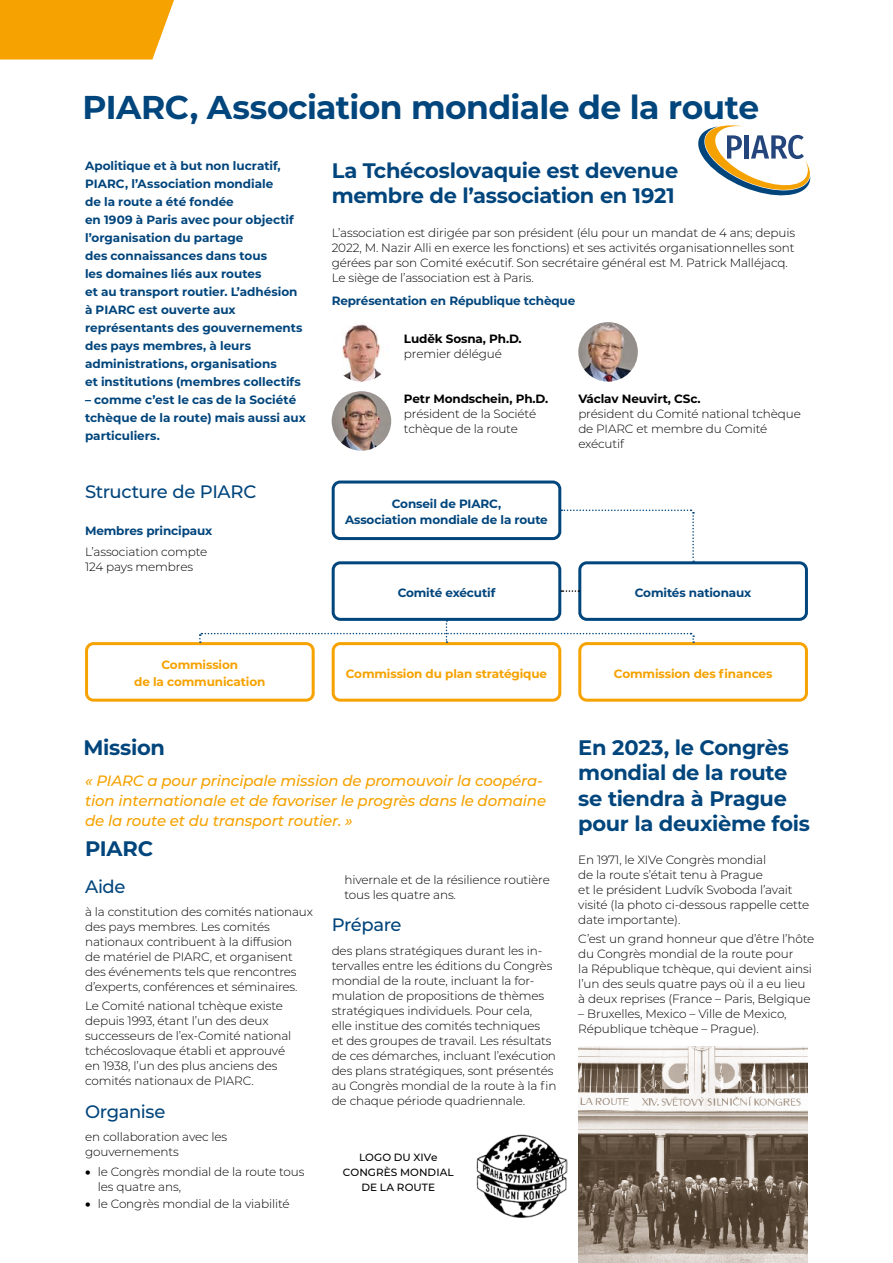
<style>
.page{position:relative;width:893px;height:1263px;background:#fff}
.page>*{position:absolute;margin:0;border:0;box-sizing:border-box;transform-origin:0 0}
.t1{font:700 33px "Montserrat";letter-spacing:-.02em;color:#00457c}
.t2{font:700 21px/25.5px "Montserrat";letter-spacing:-.015em;color:#00457c}
.t3{font:500 18px "Montserrat";letter-spacing:-.025em;color:#00457c}
.t4{font:italic 500 15px/20.1px "Montserrat";letter-spacing:-.01em;color:#f6a200}
.t5{font:300 12px/15px "Montserrat";letter-spacing:-.01em;color:#000}
.t6{font:700 12px/18px "Montserrat";color:#00457c}
.t7{font:700 12px/16.5px "Montserrat";letter-spacing:-.01em;color:#f6a200;text-align:center}
.t8{font:700 12px "Montserrat";letter-spacing:-.01em;color:#000}
.t9{font:500 10.5px/15px "Montserrat";letter-spacing:.01em;color:#000;text-align:center}
</style>
<div class="page">
<div style="left:332px;top:480px;width:229px;height:60px;border:3px solid #00457c;border-radius:7px"></div>
<div style="left:332px;top:561px;width:229px;height:60px;border:3px solid #00457c;border-radius:7px"></div>
<div style="left:332px;top:642px;width:229px;height:60px;border:3px solid #f6a200;border-radius:7px"></div>
<div style="left:578px;top:642px;width:230px;height:60px;border:3px solid #f6a200;border-radius:7px"></div>
<div style="left:85px;top:642px;width:230px;height:60px;border:3px solid #f6a200;border-radius:7px"></div>
<div style="left:578px;top:561px;width:230px;height:60px;border:3px solid #00457c;border-radius:7px"></div>
<svg style="left:561px;top:509px;width:134px;height:53px"></svg>
<svg style="left:561px;top:590px;width:18px;height:2px"></svg>
<svg style="left:198px;top:620px;width:496px;height:23px"></svg>
<img style="left:578px;top:1046px;width:230px;height:217px">
<img style="left:332px;top:322px;width:59px;height:60px;border-radius:30px">
<img style="left:578px;top:322px;width:60px;height:60px;border-radius:30px">
<img style="left:476px;top:1134px;width:92px;height:84px">
<svg style="left:698px;top:125px;width:112px;height:70px"></svg>
<svg style="left:0;top:0;width:174px;height:60px"></svg>
<img style="left:332px;top:391px;width:59px;height:60px;border-radius:30px">
<h1 class="t1" style="left:82px;top:84px;width:678px">PIARC, Association mondiale de la route</h1>
<p class="t6" style="left:85px;top:157px;width:219px">Apolitique et à but non lucratif,<br>PIARC, l’Association mondiale<br>de la route a été fondée<br>en 1909 à Paris avec pour objectif l’organisation du partage<br>des connaissances dans tous<br>les domaines liés aux routes<br>et au transport routier. L’adhésion à PIARC est ouverte aux représentants des gouvernements des pays membres, à leurs administrations, organisations<br>et institutions (membres collectifs</p>
<p class="t6" style="left:85px;top:391px;width:222px">– comme c’est le cas de la Société tchèque de la route) mais aussi aux particuliers.</p>
<h3 class="t3" style="left:85px;top:479px;width:173px">Structure de PIARC</h3>
<p class="t6" style="left:85px;top:521px;width:129px">Membres principaux</p>
<p class="t5" style="left:85px;top:543px;width:124px">L’association compte<br>124 pays membres</p>
<p class="t7" style="left:134px;top:656px;width:133px">Commission<br>de la communication</p>
<h2 class="t2" style="left:332px;top:156px;width:348px">La Tchécoslovaquie est devenue membre de l’association en 1921</h2>
<p class="t5" style="left:332px;top:225px;width:465px">L’association est dirigée par son président (élu pour un mandat de 4 ans; depuis 2022, M. Nazir Alli en exerce les fonctions) et ses activités organisationnelles sont gérées par son Comité exécutif. Son secrétaire général est M. Patrick Malléjacq.<br>Le siège de l’association est à Paris.</p>
<p class="t6" style="left:332px;top:291px;width:245px">Représentation en République tchèque</p>
<p class="t8" style="left:404px;top:330px;width:119px">Luděk Sosna, Ph.D.</p>
<p class="t5" style="left:404px;top:346px;width:99px">premier délégué</p>
<p class="t8" style="left:404px;top:390px;width:146px">Petr Mondschein, Ph.D.</p>
<p class="t5" style="left:404px;top:406px;width:134px">président de la Société tchèque de la route</p>
<p class="t6" style="left:345px;top:495px;width:204px;line-height:16.5px;text-align:center">Conseil de PIARC,<br>Association mondiale de la route</p>
<p class="t6" style="left:398px;top:583px;width:99px">Comité exécutif</p>
<p class="t8" style="left:578px;top:390px;width:124px">Václav Neuvirt, CSc.</p>
<p class="t5" style="left:578px;top:406px;width:224px">président du Comité national tchèque de PIARC et membre du Comité exécutif</p>
<p class="t6" style="left:635px;top:583px;width:118px">Comités nationaux</p>
<p class="t7" style="left:346px;top:665px;width:203px">Commission du plan stratégique</p>
<p class="t7" style="left:614px;top:665px;width:160px">Commission des finances</p>
<h2 class="t2" style="left:83px;top:734px;width:83px">Mission</h2>
<p class="t4" style="left:85px;top:770px;width:463px">« PIARC a pour principale mission de promouvoir la coopéra&shy;tion internationale et de favoriser le progrès dans le domaine de la route et du transport routier. »</p>
<h2 class="t2" style="left:85px;top:835px;width:70px">PIARC</h2>
<h3 class="t3" style="left:85px;top:874px;width:42px">Aide</h3>
<p class="t5" style="left:85px;top:904px;width:230px">à la constitution des comités nationaux des pays membres. Les comités nationaux contribuent à la diffusion<br>de matériel de PIARC, et organisent des événements tels que rencontres d’experts, conférences et séminaires.</p>
<p class="t5" style="left:85px;top:998px;width:208px">Le Comité national tchèque existe depuis 1993, étant l’un des deux successeurs de l’ex-Comité national tchécoslovaque établi et approuvé en 1938, l’un des plus anciens des comités nationaux de PIARC.</p>
<h3 class="t3" style="left:85px;top:1099px;width:82px">Organise</h3>
<p class="t5" style="left:85px;top:1129px;width:144px">en collaboration avec les gouvernements</p>
<p class="t5" style="left:98px;top:1163px;width:208px;text-indent:-13px">• le Congrès mondial de la route tous les quatre ans,</p>
<p class="t5" style="left:85px;top:1196px;width:206px">• le Congrès mondial de la viabilité</p>
<p class="t5" style="left:344px;top:871px;width:207px">hivernale et de la résilience routière tous les quatre ans.</p>
<h3 class="t3" style="left:332px;top:912px;width:71px">Prépare</h3>
<p class="t5" style="left:332px;top:942px;width:226px">des plans stratégiques durant les in&shy;tervalles entre les éditions du Congrès mondial de la route, incluant la for&shy;mulation de propositions de thèmes stratégiques individuels. Pour cela,<br>elle institue des comités techniques<br>et des groupes de travail. Les résultats de ces démarches, incluant l’exécution des plans stratégiques, sont présentés au Congrès mondial de la route à la fin de chaque période quadriennale.</p>
<p class="t9" style="left:343px;top:1149px;width:112px">LOGO DU XIVe<br>CONGRÈS MONDIAL<br>DE LA ROUTE</p>
<h2 class="t2" style="left:578px;top:734px;width:233px">En 2023, le Congrès mondial de la route se tiendra à Prague pour la deuxième fois</h2>
<p class="t5" style="left:578px;top:851px;width:233px">En 1971, le XIVe Congrès mondial<br>de la route s’était tenu à Prague<br>et le président Ludvík Svoboda l’avait visité (la photo ci-dessous rappelle cette date importante).</p>
<p class="t5" style="left:578px;top:931px;width:237px">C’est un grand honneur que d’être l’hôte du Congrès mondial de la route pour<br>la République tchèque, qui devient ainsi l’un des seuls quatre pays où il a eu lieu à deux reprises (France – Paris, Belgique</p>
<p class="t5" style="left:578px;top:1006px;width:210px">– Bruxelles, Mexico – Ville de Mexico,<br>République tchèque – Prague).</p>
</div>
